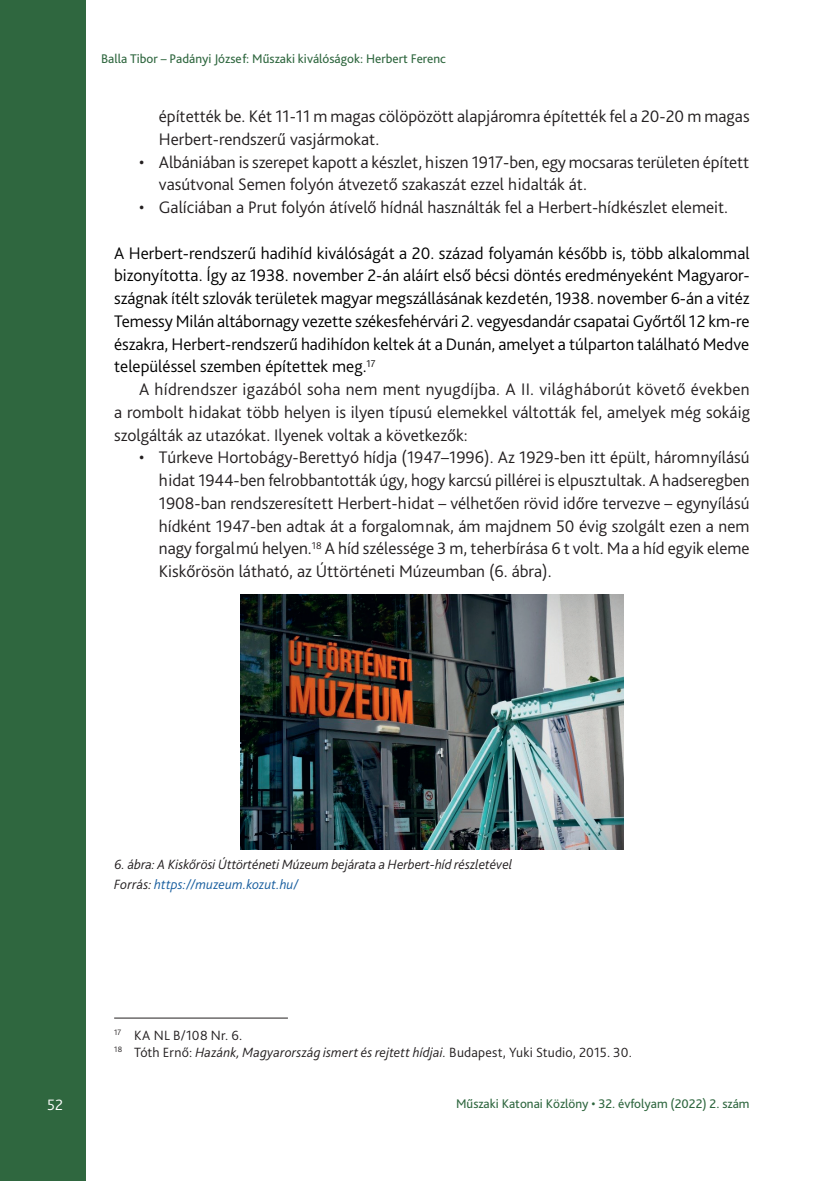
<style>
.page{position:relative;width:834px;height:1181px;background:#fff}
.page>*{position:absolute;margin:0;border:0;box-sizing:border-box;transform-origin:0 0}
.Szöveg{font:300 17.5px/22.8px "Bliss Pro";color:#231f20}
.Szöveg_1st___3_mm{font:300 17.5px/22.8px "Bliss Pro";color:#000;text-align:justify}
.t1{font:300 15.75px "Bliss Pro";color:#fff}
.Lábjegyzet{font:italic 300 14px "Bliss Pro";letter-spacing:.015em;color:#231f20}
.Ábra_címe{font:italic 300 14px "Bliss Pro";color:#231f20}
.ábra_forrás{font:italic 300 14px "Bliss Pro";letter-spacing:.015em;color:#175d9e}
.Lábjegyzet-2{font:300 14px "Bliss Pro";letter-spacing:.02em;color:#231f20}
.t2{font:13.12px "Bliss Pro";color:#2f673f}
.s1{color:#231f20}
.s2{font-style:normal}
</style>
<div class="page">
<div style="left:0;top:0;width:85px;height:1181px;background:#2f673f"></div>
<img style="left:240px;top:594px;width:383px;height:255px">
<hr style="left:114px;top:1017px;width:174px;height:1px;background:#231f20">
<p class="t2" style="left:101px;top:50px;width:346px">Balla Tibor – Padányi József: Műszaki kiválóságok: Herbert Ferenc</p>
<p class="Szöveg" style="left:159px;top:104px;width:592px">építették be. Két 11-11 m magas cölöpözött alapjáromra építették fel a -20-20 m magas<br>Herbert-rendszerű vasjármokat.</p>
<p class="Szöveg" style="left:159px;top:150px;width:592px;text-indent:-20px">• Albániában is szerepet kapott a készlet, hiszen 1917-ben, egy mocsaras területen épített vasútvonal Semen folyón átvezető szakaszát ezzel hidalták át.</p>
<p class="Szöveg" style="left:139px;top:195px;width:590px">• Galíciában a Prut folyón átívelő hídnál használták fel a Herbert-hídkészlet elemeit.</p>
<p class="Szöveg_1st___3_mm" style="left:114px;top:241px;width:637px">A Herbert-rendszerű hadihíd kiválóságát a -20. század folyamán később is, több alkalommal bizonyította. Így az -1938. november 2-án aláírt első bécsi döntés eredményeként Magyaror&shy;szágnak ítélt szlovák területek magyar megszállásának kezdetén, 1938. november 6-án a vitéz Temessy Milán altábornagy vezette székesfehérvári 2. vegyesdandár csapatai Győrtől 12 km-re északra, Herbert-rendszerű hadihídon keltek át a Dunán, amelyet a túlparton található Medve településsel szemben építettek meg.<sup>17</sup></p>
<p class="Szöveg" style="left:114px;top:377px;width:637px;text-align:justify;text-indent:25px">A hídrendszer igazából soha nem ment nyugdíjba. A II. világháborút követő években a rombolt hidakat több helyen is ilyen típusú elemekkel váltották fel, amelyek még sokáig szolgálták az utazókat. Ilyenek voltak a következők:</p>
<p class="Szöveg" style="left:159px;top:446px;width:592px;text-align:justify;text-indent:-20px">• Túrkeve Hortobágy-Berettyó hídja (1947–1996). Az -1929-ben itt épült, háromnyílású hidat 1944-ben felrobbantották úgy, hogy karcsú pillérei is elpusztultak. A hadseregben 1908-ban rendszeresített Herbert-hidat – vélhetően rövid időre tervezve – egynyílású hídként 1947-ben adtak át a forgalomnak, ám majdnem 50 évig szolgált ezen a nem nagy forgalmú helyen.<sup>18</sup> A híd szélessége 3 m, teherbírása 6 t volt. Ma a híd egyik eleme Kiskőrösön látható, az Úttörténeti Múzeumban (6. ábra).</p>
<p class="Ábra_címe" style="left:114px;top:855px;width:399px">6. ábra: A Kiskőrösi Úttörténeti Múzeum bejárata a Herbert-híd részletével</p>
<p class="ábra_forrás" style="left:114px;top:875px;width:186px"><span class="s1">Forrás:</span> https://muzeum.kozut.hu/</p>
<p class="Lábjegyzet-2" style="left:114px;top:1026px;width:130px"><sup>17</sup> KA NL B/108 Nr. 6.</p>
<p class="Lábjegyzet" style="left:114px;top:1043px;width:519px"><sup>18</sup> <span class="s2">Tóth Ernő:</span> Hazánk, Magyarország ismert és rejtett hídjai. <span class="s2">Budapest, Yuki Studio, 2015. 30.</span></p>
<p class="t1" style="left:47px;top:1095px;width:17px">52</p>
<p class="t2" style="left:456px;top:1095px;width:295px">Műszaki Katonai Közlöny • 32. évfolyam (2022) 2. szám</p>
</div>
